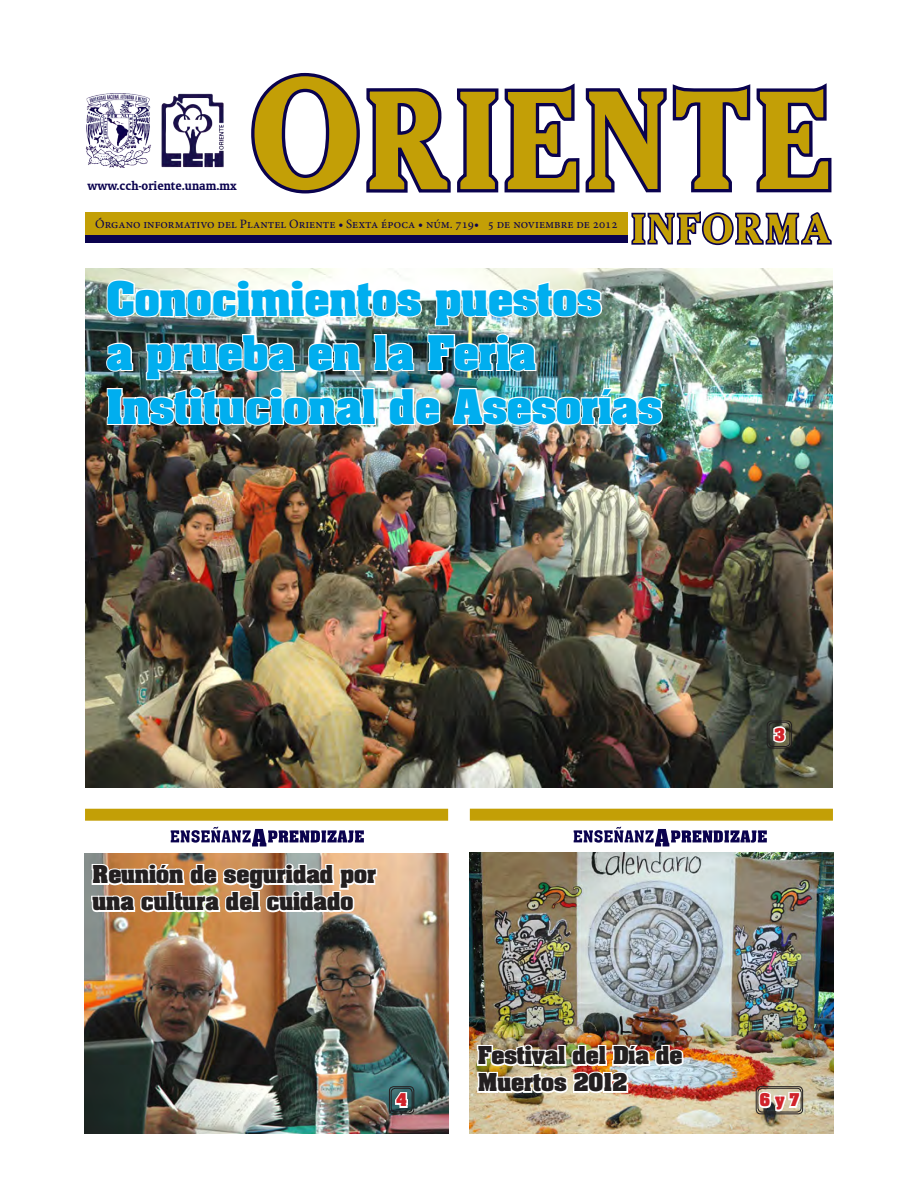
<style>
.page{position:relative;width:918px;height:1188px;background:#fff}
.page>*{position:absolute;margin:0;border:0;box-sizing:border-box;transform-origin:0 0}
.titular_pirmera_llam{font:700 40.5px "Aachen";color:#00aeef}
.llamadas_peques_OK{font:700 21px/27px "Aachen";color:#231f20}
.pase{font:700 15px "Aachen";color:#d1232a}
.t1{font:700 13.35px "Oranda BT";color:#0a024e}
.t2{font:12.75px "Minion Pro";color:#0a024e}
</style>
<div class="page">
<img style="left:84px;top:853px;width:364px;height:281px">
<img style="left:470px;top:852px;width:364px;height:282px">
<img style="left:475px;top:1031px;width:211px;height:88px">
<svg style="left:90px;top:861px;width:289px;height:54px"></svg>
<div style="left:391px;top:1088px;width:22px;height:24px;border:1px solid #231f20;border-radius:4px"></div>
<div style="left:389px;top:1086px;width:25px;height:28px;border:1px solid #231f20;border-radius:4px"></div>
<svg style="left:392px;top:1088px;width:17px;height:21px"></svg>
<div style="left:85px;top:212px;width:543px;height:23px;background:#c39f06"></div>
<img style="left:85px;top:93px;width:139px;height:75px">
<div style="left:85px;top:235px;width:543px;height:8px;background:#0a024e"></div>
<svg style="left:631px;top:211px;width:71px;height:34px"></svg>
<svg style="left:703px;top:213px;width:30px;height:31px"></svg>
<div style="left:702px;top:212px;width:32px;height:33px;border:2px solid #0a024e;border-radius:50%"></div>
<div style="left:711px;top:217px;width:13px;height:23px;background:#fff;border-radius:50%"></div>
<div style="left:710px;top:216px;width:15px;height:25px;border:2px solid #0a024e;border-radius:50%"></div>
<svg style="left:735px;top:212px;width:97px;height:33px"></svg>
<div style="left:253px;top:74px;width:105px;height:118px;background:#c39f06;border-radius:50%"></div>
<div style="left:251px;top:73px;width:109px;height:120px;border:3px solid #0a024e;border-radius:50%"></div>
<div style="left:283px;top:90px;width:45px;height:86px;background:#fff;border-radius:50%"></div>
<div style="left:282px;top:89px;width:47px;height:89px;border:3px solid #0a024e;border-radius:50%"></div>
<svg style="left:366px;top:83px;width:466px;height:110px"></svg>
<hr style="left:373px;top:106px;width:3px;height:68px;background:#0a024e">
<svg style="left:171px;top:827px;width:193px;height:19px"></svg>
<div style="left:85px;top:809px;width:363px;height:12px;background:#c39f06;border:2px solid #c39f06"></div>
<img style="left:85px;top:268px;width:748px;height:520px">
<img style="left:105px;top:278px;width:559px;height:162px">
<div style="left:769px;top:722px;width:21px;height:25px;border:1px solid #231f20;border-radius:4px"></div>
<div style="left:767px;top:721px;width:25px;height:27px;border:1px solid #231f20;border-radius:4px"></div>
<svg style="left:771px;top:724px;width:17px;height:21px"></svg>
<div style="left:756px;top:1086px;width:47px;height:28px;border:1px solid #231f20;border-radius:4px"></div>
<svg style="left:756px;top:1075px;width:46px;height:39px"></svg>
<div style="left:470px;top:809px;width:363px;height:12px;background:#c39f06;border:2px solid #c39f06"></div>
<svg style="left:574px;top:827px;width:193px;height:19px"></svg>
<p class="t1" style="left:87px;top:178px;width:151px">www.cch-oriente.unam.mx</p>
<p class="t2" style="left:95px;top:215px;width:524px">Órgano informativo del Plantel Oriente • Sexta época • núm. 719• 5 de noviembre de 2012</p>
<p class="titular_pirmera_llam" style="left:107px;top:268px;width:496px">Conocimientos puestos</p>
<p class="titular_pirmera_llam" style="left:107px;top:322px;width:431px">a prueba en la Feria</p>
<p class="titular_pirmera_llam" style="left:107px;top:376px;width:557px">Institucional de Asesorías</p>
<p class="llamadas_peques_OK" style="left:92px;top:860px;width:285px">Reunión de seguridad por una cultura del cuidado</p>
<p class="pase" style="left:396px;top:1089px;width:12px">4</p>
<p class="llamadas_peques_OK" style="left:478px;top:1041px;width:206px">Festival del Día de</p>
<p class="llamadas_peques_OK" style="left:478px;top:1068px;width:152px">Muertos 2012</p>
<p class="pase" style="left:774px;top:723px;width:12px">3</p>
<p class="pase" style="left:760px;top:1089px;width:41px">6 y 7</p>
</div>
